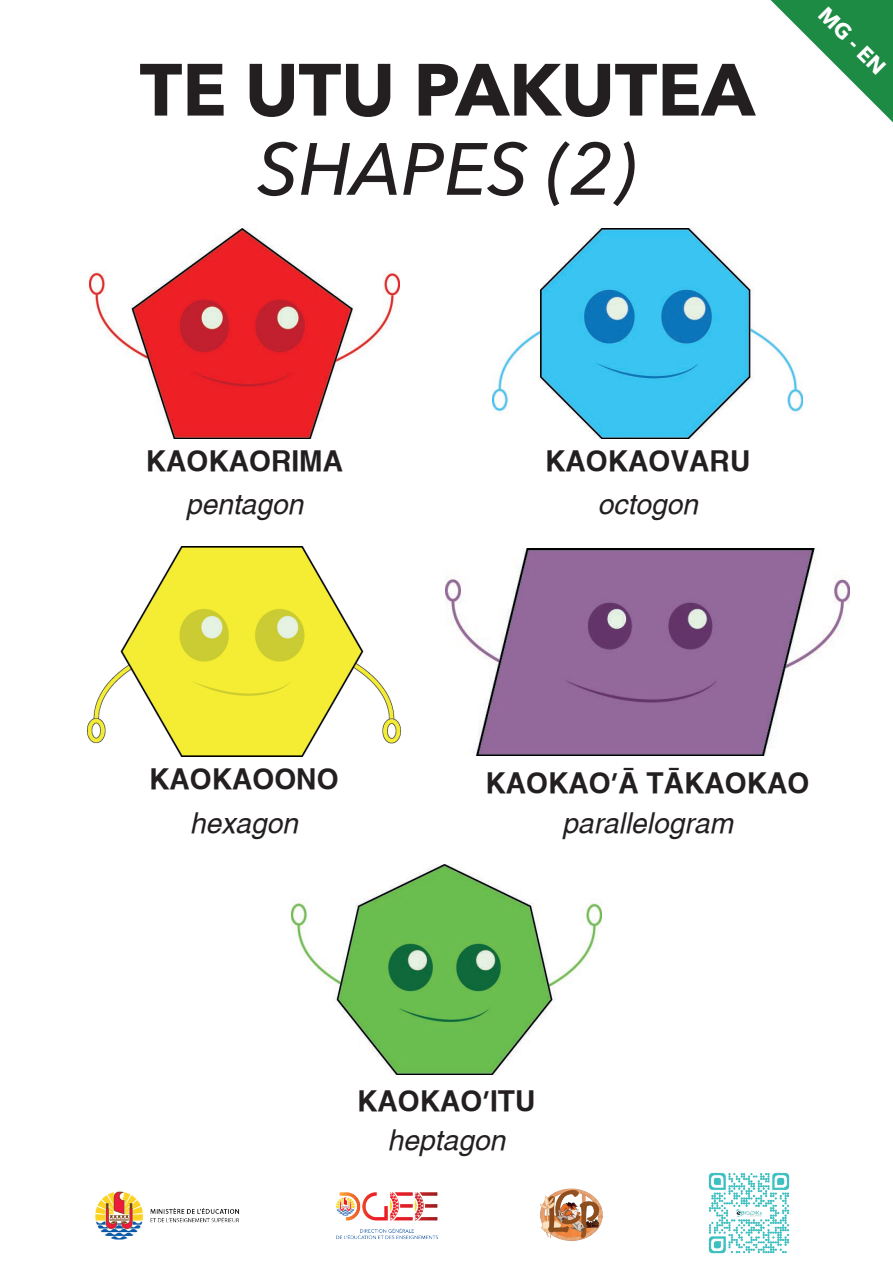
<style>
.page{position:relative;width:893px;height:1263px;background:#fff}
.page>*{position:absolute;margin:0;border:0;box-sizing:border-box;transform-origin:0 0}
.t1{font:700 73.05px "Avenir Next";color:#231f20}
.t2{font:italic 500 73.05px "Avenir Next";color:#231f20}
.t3{font:700 28.2px/39px "Hawn Helv";color:#231f20;text-align:center}
.t4{font:italic 28.2px "Hawn Helv";color:#231f20}
.t5{font:700 21.45px "Avenir Next";color:#fff}
.s1{font-family:"Avenir Next";font-weight:600}
.s2{font-weight:400;font-style:italic}
</style>
<div class="page">
<img style="left:540px;top:1189px;width:63px;height:52px">
<img style="left:95px;top:1191px;width:145px;height:49px">
<img style="left:336px;top:1192px;width:102px;height:48px">
<img style="left:708px;top:1172px;width:82px;height:82px">
<svg style="left:770px;top:0;width:123px;height:123px"></svg>
<img style="left:89px;top:229px;width:311px;height:209px">
<img style="left:493px;top:229px;width:310px;height:209px">
<img style="left:87px;top:547px;width:313px;height:209px">
<img style="left:446px;top:548px;width:403px;height:207px">
<img style="left:291px;top:865px;width:310px;height:209px">
<h1 class="t1" style="left:140px;top:27px;width:617px">TE UTU PAKUTEA</h1>
<h1 class="t2" style="left:257px;top:107px;width:381px">SHAPES (2)</h1>
<p class="t5" style="left:835px;top:-2px;width:86px;rotate:45deg">MG - EN</p>
<p class="t3" style="left:146px;top:441px;width:199px">KAOKAORIMA</p>
<p class="t3" style="left:545px;top:441px;width:207px">KAOKAOVARU</p>
<p class="t4" style="left:186px;top:488px;width:119px">pentagon</p>
<p class="t4" style="left:598px;top:488px;width:102px">octogon</p>
<p class="t3" style="left:149px;top:760px;width:191px">KAOKAOONO</p>
<p class="t3" style="left:485px;top:764px;width:326px">KAOKAO<span class="s1">’</span>Ä TÄKAOKAO</p>
<p class="t4" style="left:190px;top:806px;width:110px">hexagon</p>
<p class="t4" style="left:562px;top:806px;width:172px">parallelogram</p>
<p class="t3" style="left:357px;top:1081px;width:180px">KAOKAO<span class="s1">’</span>ITU <span class="s2">heptagon</span></p>
</div>
